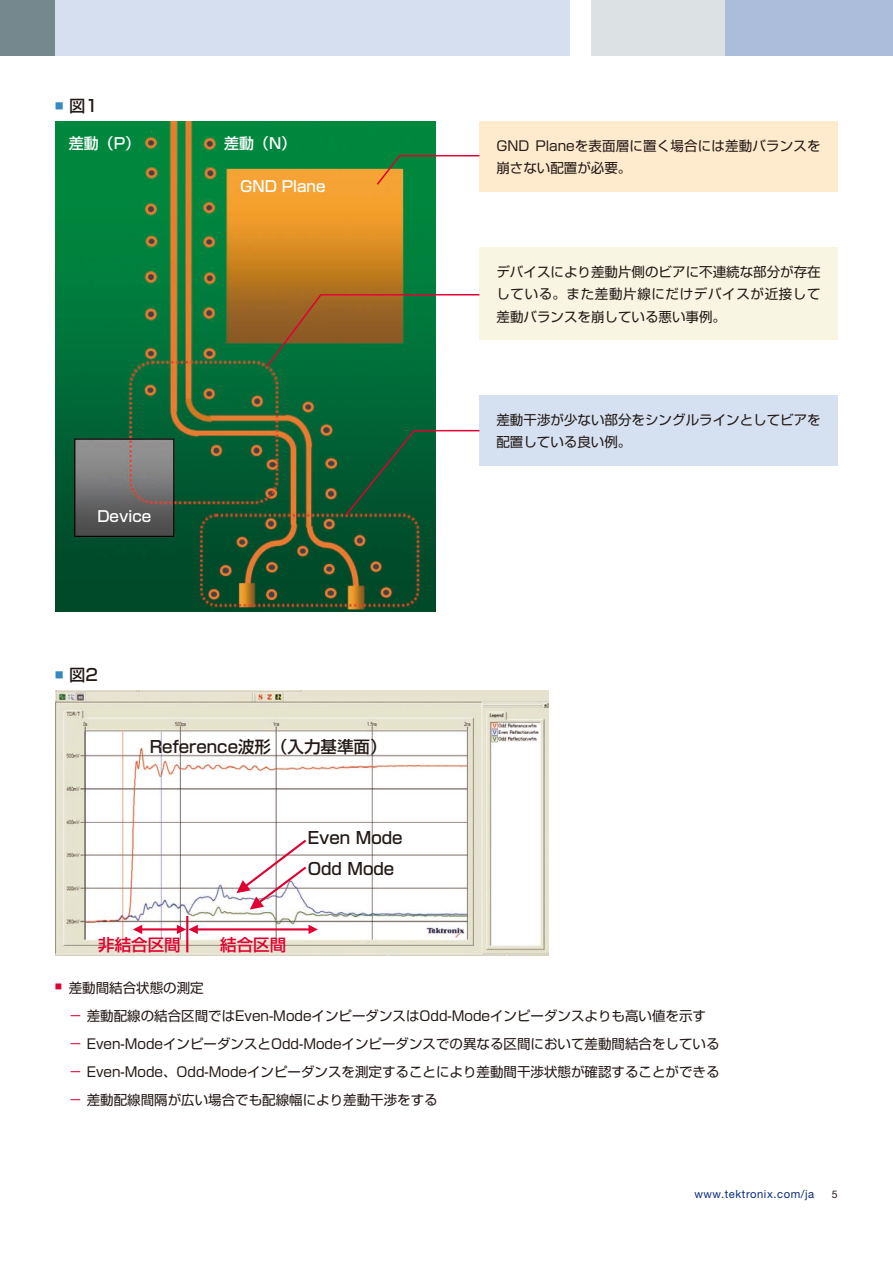
<style>
.page{position:relative;width:893px;height:1263px;background:#fff}
.page>*{position:absolute;margin:0;border:0;box-sizing:border-box;transform-origin:0 0}
.t1{font:500 16.5px "Shin Go Pro";color:#231916}
.t2{font:500 16.5px "Shin Go Pro";color:#e10032}
.t3{font:500 15px "Shin Go Pro";color:#fff}
.t4{font:13.5px/22.5px "Shin Go Pro";color:#231916}
.t5{font:11.25px "Helvetica Neue";letter-spacing:.05em;color:#09297f}
.t6{font:10.5px "Helvetica Neue";color:#231916}
.s1{color:#e10032}
</style>
<div class="page">
<div style="left:591px;top:0;width:134px;height:55px;background:#dce2e4"></div>
<div style="left:725px;top:0;width:168px;height:55px;background:#abbddb"></div>
<div style="left:0;top:0;width:55px;height:55px;background:#74888e"></div>
<div style="left:55px;top:0;width:515px;height:55px;background:#d6dfef"></div>
<img style="left:55px;top:122px;width:380px;height:489px">
<div style="left:479px;top:122px;width:359px;height:70px;background:#feeacd"></div>
<div style="left:479px;top:248px;width:359px;height:92px;background:#f8f6e3"></div>
<div style="left:479px;top:396px;width:359px;height:70px;background:#d5e1f1"></div>
<svg style="left:375px;top:154px;width:105px;height:32px"></svg>
<svg style="left:265px;top:293px;width:215px;height:76px"></svg>
<svg style="left:344px;top:429px;width:136px;height:88px"></svg>
<img style="left:55px;top:691px;width:494px;height:265px">
<hr style="left:186px;top:916px;width:2px;height:36px;background:#e10032">
<svg style="left:133px;top:925px;width:9px;height:9px"></svg>
<hr style="left:140px;top:928px;width:37px;height:2px;background:#e10032">
<svg style="left:177px;top:925px;width:21px;height:9px"></svg>
<svg style="left:309px;top:925px;width:9px;height:9px"></svg>
<hr style="left:196px;top:928px;width:114px;height:2px;background:#e10032">
<svg style="left:236px;top:837px;width:73px;height:72px"></svg>
<p class="t1" style="left:55px;top:92px;width:44px"><sup>■</sup> 図1</p>
<p class="t3" style="left:69px;top:131px;width:73px">差動（P）</p>
<p class="t3" style="left:224px;top:131px;width:74px">差動（N）</p>
<p class="t3" style="left:240px;top:173px;width:87px">GND Plane</p>
<p class="t3" style="left:97px;top:503px;width:55px">Device</p>
<p class="t1" style="left:55px;top:661px;width:44px"><sup>■</sup> 図2</p>
<p class="t1" style="left:150px;top:733px;width:238px">Reference波形（入力基準面）</p>
<p class="t1" style="left:308px;top:824px;width:96px">Even Mode</p>
<p class="t1" style="left:308px;top:855px;width:88px">Odd Mode</p>
<p class="t2" style="left:98px;top:931px;width:84px">非結合区間</p>
<p class="t2" style="left:220px;top:931px;width:67px">結合区間</p>
<p class="t4" style="left:496px;top:133px;width:326px">GND Planeを表面層に置く場合には差動バランスを崩さない配置が必要。</p>
<p class="t4" style="left:496px;top:258px;width:326px;text-align:justify">デバイスにより差動片側のビアに不連続な部分が存在している。また差動片線にだけデバイスが近接して差動バランスを崩している悪い事例。</p>
<p class="t4" style="left:496px;top:407px;width:326px">差動干渉が少ない部分をシングルラインとしてビアを配置している良い例。</p>
<p class="t4" style="left:69px;top:972px;width:652px;line-height:28.2px;text-indent:-14px"><sup>■</sup> 差動間結合状態の測定<br><span class="s1">−</span> 差動配線の結合区間ではEven-ModeインピーダンスはOdd-Modeインピーダンスよりも高い値を示す<span class="s1">−</span> Even-ModeインピーダンスとOdd-Modeインピーダンスでの異なる区間において差動間結合をしている<span class="s1">−</span> Even-Mode、Odd-Modeインピーダンスを測定することにより差動間干渉状態が確認することができる<span class="s1">−</span> 差動配線間隔が広い場合でも配線幅により差動干渉をする</p>
<p class="t5" style="left:694px;top:1187px;width:121px">www.tektronix.com/ja</p>
<p class="t6" style="left:832px;top:1187px;width:7px">5</p>
</div>
